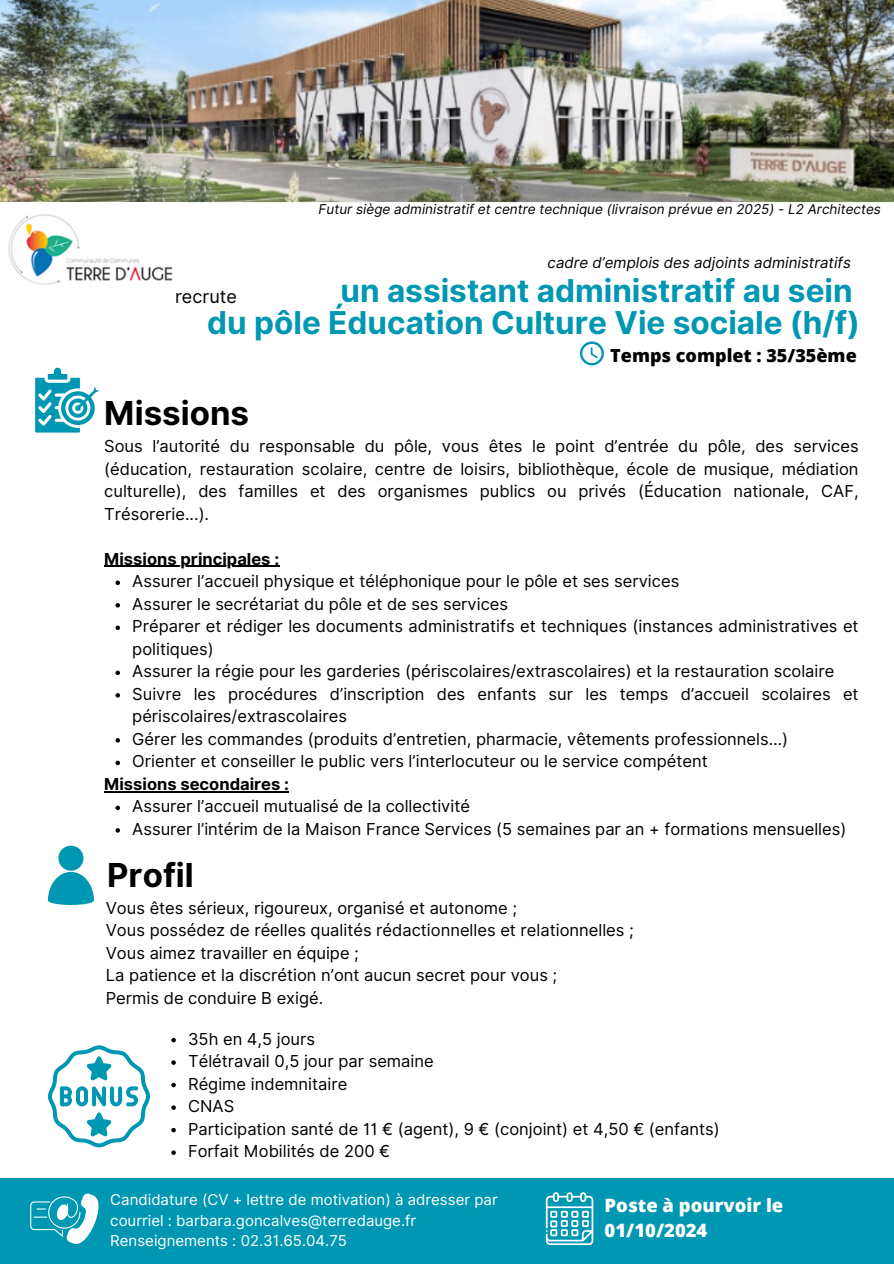
<style>
.page{position:relative;width:894px;height:1264px;background:#fff}
.page>*{position:absolute;margin:0;border:0;box-sizing:border-box;transform-origin:0 0}
.t1{font:700 33px "Inter";color:#000}
.t2{font:700 31.5px "Inter";color:#0097b2}
.t3{font:800 18.45px/25.7px "Open Sans";color:#fff}
.t4{font:800 18px "Open Sans";color:#000}
.t5{font:18px "Inter";color:#000}
.t6{font:16.5px/22.5px "Inter";color:#000}
.t7{font:700 16.5px "Inter";color:#000}
.t8{font:15px/20.2px "Inter";color:#fff}
.t9{font:italic 15px "Inter";color:#000}
.t10{font:italic 13.5px "Inter";color:#000}
</style>
<div class="page">
<div style="left:0;top:1177px;width:893px;height:86px;background:#0097b2"></div>
<svg style="left:30px;top:1193px;width:69px;height:50px"></svg>
<svg style="left:48px;top:845px;width:46px;height:60px"></svg>
<svg style="left:35px;top:367px;width:64px;height:65px"></svg>
<svg style="left:580px;top:341px;width:23px;height:24px"></svg>
<svg style="left:545px;top:1192px;width:48px;height:52px"></svg>
<hr style="left:104px;top:566px;width:175px;height:1px;background:#000">
<svg style="left:115px;top:580px;width:5px;height:5px"></svg>
<svg style="left:115px;top:603px;width:5px;height:4px"></svg>
<svg style="left:115px;top:625px;width:5px;height:5px"></svg>
<svg style="left:115px;top:670px;width:5px;height:5px"></svg>
<svg style="left:115px;top:693px;width:5px;height:4px"></svg>
<svg style="left:115px;top:738px;width:5px;height:4px"></svg>
<svg style="left:115px;top:760px;width:5px;height:5px"></svg>
<hr style="left:104px;top:791px;width:185px;height:1px;background:#000">
<svg style="left:115px;top:805px;width:5px;height:5px"></svg>
<svg style="left:115px;top:828px;width:5px;height:4px"></svg>
<img style="left:0;top:0;width:893px;height:203px">
<svg style="left:171px;top:1037px;width:5px;height:5px"></svg>
<svg style="left:171px;top:1060px;width:5px;height:4px"></svg>
<svg style="left:171px;top:1082px;width:5px;height:5px"></svg>
<svg style="left:171px;top:1105px;width:5px;height:4px"></svg>
<svg style="left:171px;top:1127px;width:5px;height:5px"></svg>
<svg style="left:171px;top:1150px;width:5px;height:4px"></svg>
<svg style="left:48px;top:1045px;width:102px;height:102px"></svg>
<img style="left:0;top:202px;width:185px;height:83px">
<p class="t10" style="left:318px;top:201px;width:563px">Futur siège administratif et centre technique (livraison prévue en 2025) - L2 Architectes</p>
<p class="t9" style="left:547px;top:253px;width:304px">cadre d’emplois des adjoints administratifs</p>
<p class="t2" style="left:340px;top:272px;width:513px">un assistant administratif au sein</p>
<p class="t2" style="left:207px;top:303px;width:654px">du pôle Éducation Culture Vie sociale (h/f)</p>
<p class="t5" style="left:175px;top:285px;width:63px">recrute</p>
<p class="t1" style="left:104px;top:393px;width:146px">Missions</p>
<p class="t4" style="left:610px;top:342px;width:248px">Temps complet : 35/35ème</p>
<p class="t6" style="left:104px;top:435px;width:755px;text-align:justify">Sous l’autorité du responsable du pôle, vous êtes le point d’entrée du pôle, des services (éducation, restauration scolaire, centre de loisirs, bibliothèque, école de musique, médiation culturelle), des familles et des organismes publics ou privés (Éducation nationale, CAF, Trésorerie...).</p>
<p class="t7" style="left:104px;top:549px;width:176px">Missions principales :</p>
<h3 class="t6" style="left:132px;top:570px;width:548px">Assurer l’accueil physique et téléphonique pour le pôle et ses services</h3>
<p class="t6" style="left:132px;top:592px;width:377px">Assurer le secrétariat du pôle et de ses services</p>
<h5 class="t6" style="left:132px;top:615px;width:727px">Préparer et rédiger les documents administratifs et techniques (instances administratives et politiques)</h5>
<h1 class="t6" style="left:132px;top:660px;width:703px">Assurer la régie pour les garderies (périscolaires/extrascolaires) et la restauration scolaire</h1>
<p class="t6" style="left:132px;top:682px;width:727px">Suivre les procédures d’inscription des enfants sur les temps d’accueil scolaires et périscolaires/extrascolaires</p>
<p class="t6" style="left:132px;top:727px;width:657px">Gérer les commandes (produits d’entretien, pharmacie, vêtements professionnels…)</p>
<h2 class="t6" style="left:132px;top:750px;width:576px">Orienter et conseiller le public vers l’interlocuteur ou le service compétent</h2>
<p class="t7" style="left:104px;top:774px;width:186px">Missions secondaires :</p>
<h1 class="t6" style="left:132px;top:795px;width:339px">Assurer l’accueil mutualisé de la collectivité</h1>
<h5 class="t6" style="left:132px;top:817px;width:715px">Assurer l’intérim de la Maison France Services (5 semaines par an + formations mensuelles)</h5>
<p class="t1" style="left:107px;top:855px;width:88px">Profil</p>
<p class="t6" style="left:106px;top:896px;width:529px">Vous êtes sérieux, rigoureux, organisé et autonome ;<br>Vous possédez de réelles qualités rédactionnelles et relationnelles ; Vous aimez travailler en équipe ;<br>La patience et la discrétion n’ont aucun secret pour vous ;<br>Permis de conduire B exigé.</p>
<p class="t6" style="left:188px;top:1027px;width:128px">35h en 4,5 jours</p>
<p class="t6" style="left:188px;top:1049px;width:247px">Télétravail 0,5 jour par semaine</p>
<h1 class="t6" style="left:188px;top:1072px;width:161px">Régime indemnitaire</h1>
<h5 class="t6" style="left:188px;top:1094px;width:48px">CNAS</h5>
<p class="t6" style="left:188px;top:1117px;width:533px">Participation santé de 11 € (agent), 9 € (conjoint) et 4,50 € (enfants)</p>
<p class="t6" style="left:188px;top:1139px;width:203px">Forfait Mobilités de 200 €</p>
<p class="t8" style="left:110px;top:1189px;width:389px">Candidature (CV + lettre de motivation) à adresser par courriel : barbara.goncalves@terredauge.fr<br>Renseignements : 02.31.65.04.75</p>
<h4 class="t3" style="left:604px;top:1191px;width:180px">Poste à pourvoir le<br>01/10/2024</h4>
</div>
